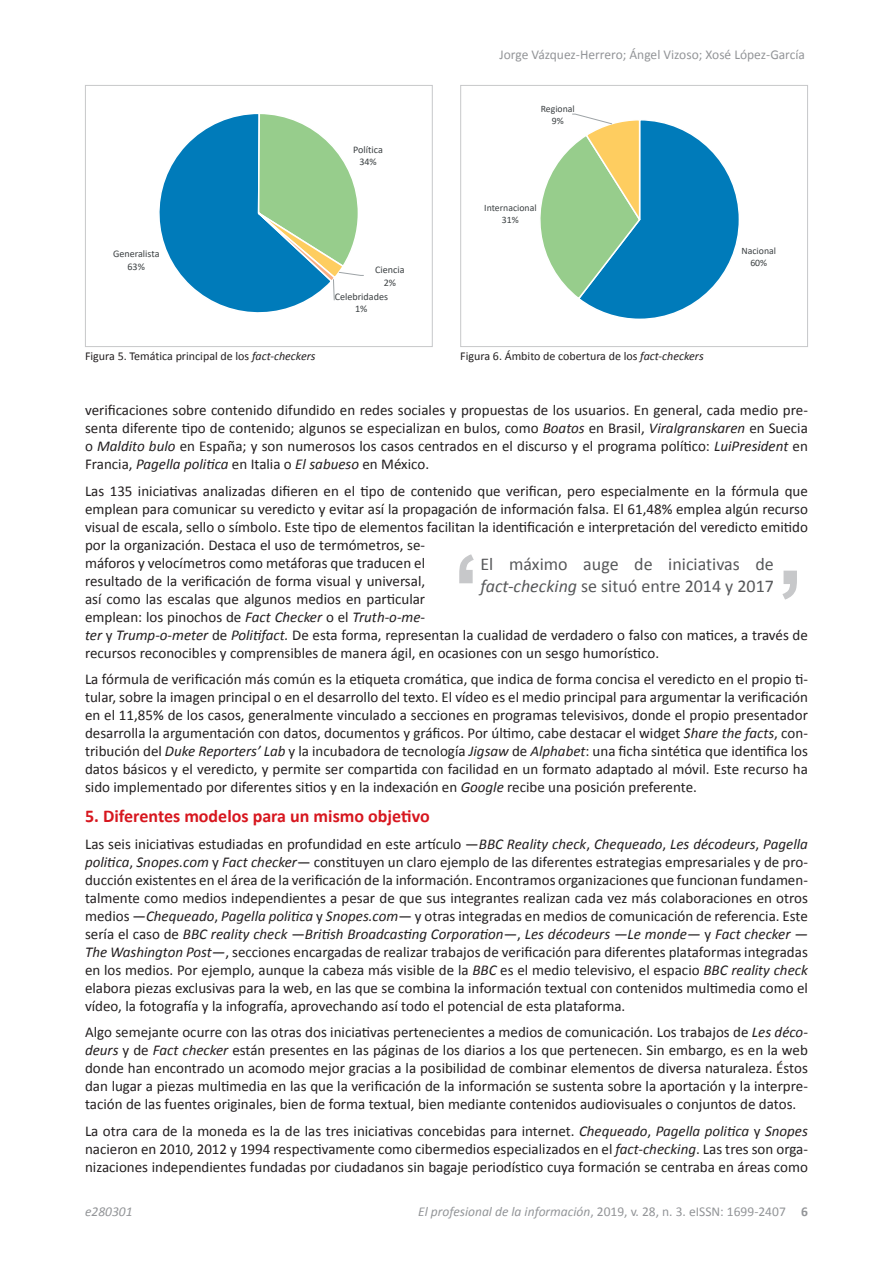
<style>
.page{position:relative;width:893px;height:1263px;background:#fff}
.page>*{position:absolute;margin:0;border:0;box-sizing:border-box;transform-origin:0 0}
.t1{font:18px/21.6px "Calibri";color:#57585a}
.t2{font:700 18px "Calibri";color:#d7171f}
.t3{font:15px/18px "Calibri";color:#231f20;text-align:justify}
.t4{font:13.5px "Calibri";color:#939598}
.t5{font:italic 13.5px "Calibri";color:#939598}
.t6{font:12px "Calibri";color:#231f20}
.t7{font:10.05px/12.5px "Calibri";color:#3c4143;text-align:center}
.t8{font:9.75px/12px "Calibri";color:#3c4143;text-align:center}
.s1{font-style:italic}
.s2{font-weight:700}
</style>
<div class="page">
<svg style="left:540px;top:113px;width:199px;height:206px"></svg>
<div style="left:460px;top:85px;width:348px;height:262px;border:1px solid #c7c8ca"></div>
<svg style="left:159px;top:114px;width:205px;height:199px"></svg>
<div style="left:85px;top:85px;width:348px;height:262px;border:1px solid #c7c8ca"></div>
<svg style="left:782px;top:571px;width:15px;height:29px"></svg>
<svg style="left:459px;top:554px;width:15px;height:29px"></svg>
<p class="t4" style="left:499px;top:46px;width:307px">Jorge Vázquez-Herrero; Ángel Vizoso; Xosé López-García</p>
<p class="t7" style="left:353px;top:143px;width:31px">Política<br>34%</p>
<p class="t7" style="left:113px;top:247px;width:48px">Generalista<br>63%</p>
<p class="t6" style="left:85px;top:349px;width:232px">Figura 5. Temática principal de los <span class="s1">fact-checkers</span></p>
<p class="t7" style="left:375px;top:264px;width:31px">Ciencia<br>2%</p>
<p class="t7" style="left:335px;top:290px;width:55px">Celebridades<br>1%</p>
<p class="t8" style="left:541px;top:103px;width:36px">Regional<br>9%</p>
<p class="t8" style="left:484px;top:202px;width:54px">Internacional<br>31%</p>
<p class="t6" style="left:460px;top:349px;width:245px">Figura 6. Ámbito de cobertura de los <span class="s1">fact-checkers</span></p>
<p class="t8" style="left:741px;top:245px;width:36px">Nacional<br>60%</p>
<p class="t3" style="left:85px;top:401px;width:724px">verificaciones sobre contenido difundido en redes sociales y propuestas de los usuarios. En general, cada medio pre&shy;senta diferente tipo de contenido; algunos se especializan en bulos, como <span class="s1">Boatos</span> en Brasil, <span class="s1">Viralgranskaren</span> en Suecia o <span class="s1">Maldito bulo</span> en España; y son numerosos los casos centrados en el discurso y el programa político: <span class="s1">LuiPresident</span> en Francia, <span class="s1">Pagella politica</span> en Italia o <span class="s1">El sabueso</span> en México.</p>
<p class="t3" style="left:85px;top:482px;width:724px;text-align:left">Las 135 iniciativas analizadas difieren en el tipo de contenido que verifican, pero especialmente en la fórmula que emplean para comunicar su veredicto y evitar así la propagación de información falsa. El 61,48% emplea algún recurso visual de escala, sello o símbolo. Este tipo de elementos facilitan la identificación e interpretación del veredicto emitido por la organización. Destaca el uso de termómetros, se-<br>máforos y velocímetros como metáforas que traducen el<br>resultado de la verificación de forma visual y universal,<br>así como las escalas que algunos medios en particular<br>emplean: los pinochos de <span class="s1">Fact Checker</span> o el <span class="s1">Truth-o-me-<br>ter</span> y <span class="s1">Trump-o-meter</span> de <span class="s1">Politifact.</span> De esta forma, representan la cualidad de verdadero o falso con matices, a través de recursos reconocibles y comprensibles de manera ágil, en ocasiones con un sesgo humorístico.</p>
<p class="t3" style="left:85px;top:670px;width:724px">La fórmula de verificación más común es la etiqueta cromática, que indica de forma concisa el veredicto en el propio ti&shy;tular, sobre la imagen principal o en el desarrollo del texto. El vídeo es el medio principal para argumentar la verificación en el 11,85% de los casos, generalmente vinculado a secciones en programas televisivos, donde el propio presentador desarrolla la argumentación con datos, documentos y gráficos. Por último, cabe destacar el widget <span class="s1">Share the facts</span>, con&shy;tribución del <span class="s1">Duke Reporters’ Lab</span> y la incubadora de tecnología <span class="s1">Jigsaw</span> de <span class="s1">Alphabet</span>: una ficha sintética que identifica los datos básicos y el veredicto, y permite ser compartida con facilidad en un formato adaptado al móvil. Este recurso ha sido implementado por diferentes sitios y en la indexación en <span class="s1">Google</span> recibe una posición preferente.</p>
<p class="t2" style="left:85px;top:805px;width:346px">5. Diferentes modelos para un mismo objetivo</p>
<p class="t3" style="left:85px;top:835px;width:724px">Las seis iniciativas estudiadas en profundidad en este artículo —<span class="s1">BBC Reality check</span>, <span class="s1">Chequeado</span>, <span class="s1">Les décodeurs</span>, <span class="s1">Pagella politica</span>, <span class="s1">Snopes.com</span> y <span class="s1">Fact checker</span>— constituyen un claro ejemplo de las diferentes estrategias empresariales y de pro&shy;ducción existentes en el área de la verificación de la información. Encontramos organizaciones que funcionan fundamen&shy;talmente como medios independientes a pesar de que sus integrantes realizan cada vez más colaboraciones en otros medios —<span class="s1">Chequeado</span>, <span class="s1">Pagella politica</span> y <span class="s1">Snopes.com</span>— y otras integradas en medios de comunicación de referencia. Este sería el caso de <span class="s1">BBC reality check</span> —<span class="s1">British Broadcasting Corporation</span>—, <span class="s1">Les décodeurs —Le monde—</span> y <span class="s1">Fact checker — The Washington Post—</span>, secciones encargadas de realizar trabajos de verificación para diferentes plataformas integradas en los medios. Por ejemplo, aunque la cabeza más visible de la <span class="s1">BBC</span> es el medio televisivo, el espacio <span class="s1">BBC reality check </span>elabora piezas exclusivas para la web, en las que se combina la información textual con contenidos multimedia como el vídeo, la fotografía y la infografía, aprovechando así todo el potencial de esta plataforma.</p>
<p class="t3" style="left:85px;top:1023px;width:724px">Algo semejante ocurre con las otras dos iniciativas pertenecientes a medios de comunicación. Los trabajos de <span class="s1">Les déco&shy;deurs</span> y de <span class="s1">Fact checker</span> están presentes en las páginas de los diarios a los que pertenecen. Sin embargo, es en la web donde han encontrado un acomodo mejor gracias a la posibilidad de combinar elementos de diversa naturaleza. Éstos dan lugar a piezas multimedia en las que la verificación de la información se sustenta sobre la aportación y la interpre&shy;tación de las fuentes originales, bien de forma textual, bien mediante contenidos audiovisuales o conjuntos de datos.</p>
<p class="t3" style="left:85px;top:1122px;width:724px">La otra cara de la moneda es la de las tres iniciativas concebidas para internet. <span class="s1">Chequeado</span>, <span class="s1">Pagella politica</span> y <span class="s1">Snopes </span>nacieron en 2010, 2012 y 1994 respectivamente como cibermedios especializados en el <span class="s1">fact-checking</span>. Las tres son orga&shy;nizaciones independientes fundadas por ciudadanos sin bagaje periodístico cuya formación se centraba en áreas como</p>
<p class="t1" style="left:480px;top:554px;width:295px">El máximo auge de iniciativas de <span class="s1">fact-checking</span> se situó entre 2014 y 2017</p>
<p class="t5" style="left:85px;top:1202px;width:49px">e280301</p>
<p class="t4" style="left:418px;top:1203px;width:391px"><span class="s1">El profesional de la información</span>, 2019, v. 28, n. 3. eISSN: 1699-2407 <span class="s2">6</span></p>
</div>
